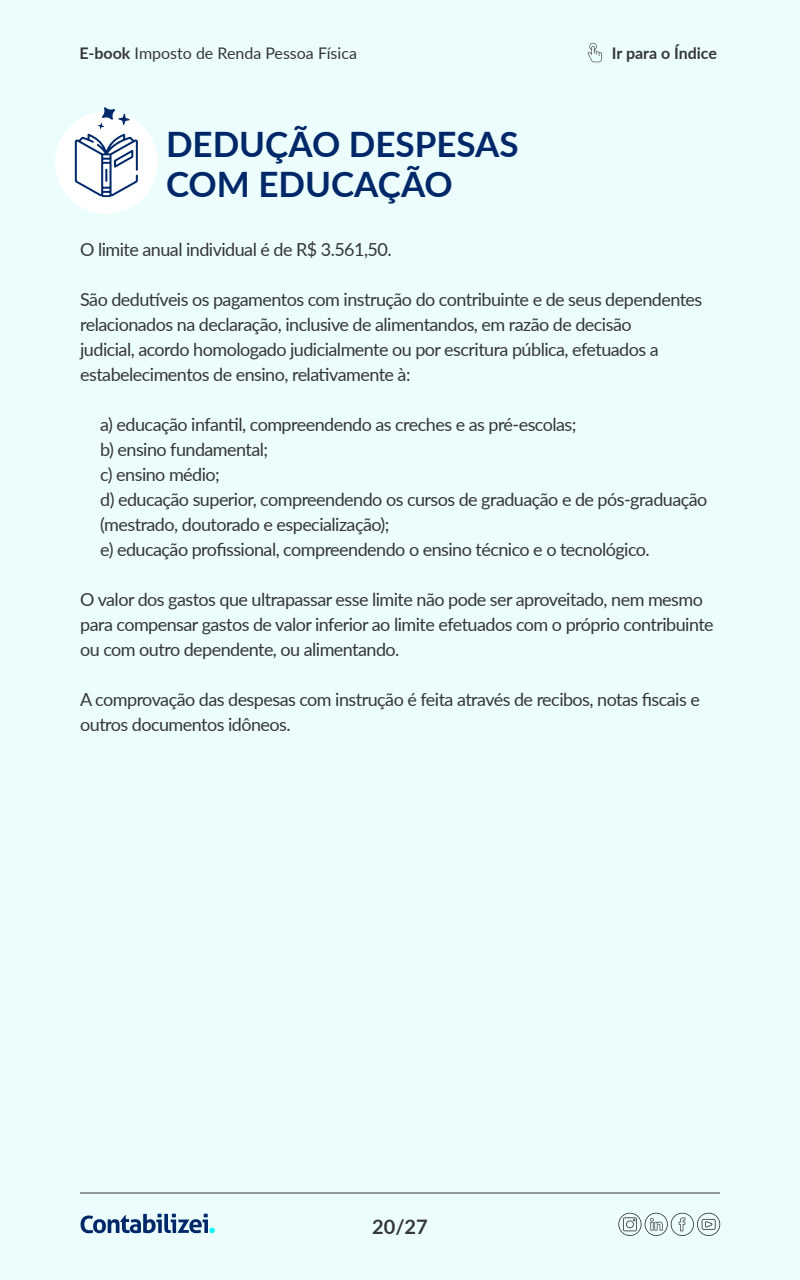
<style>
.page{position:relative;width:800px;height:1280px;background:#ecfdfd}
.page>*{position:absolute;margin:0;border:0;box-sizing:border-box;transform-origin:0 0}
.t1{font:700 35px/40px "Lato";color:#002868}
.t2{font:700 20px "Lato";color:#363636}
.t3{font:18px/25px "Lato";letter-spacing:-.03em;color:#363636}
.t4{font:16px "Lato";color:#363636}
.t5{font:700 16px "Lato";color:#363636}
.s1{font-weight:700}
</style>
<div class="page">
<svg style="left:81px;top:1214px;width:134px;height:19px"></svg>
<svg style="left:618px;top:1212px;width:103px;height:24px"></svg>
<svg style="left:588px;top:43px;width:14px;height:19px"></svg>
<hr style="left:80px;top:1193px;width:640px;height:1px;background:#363636">
<div style="left:55px;top:111px;width:103px;height:103px;background:#fff;border-radius:50%"></div>
<svg style="left:75px;top:107px;width:63px;height:90px"></svg>
<p class="t4" style="left:79px;top:42px;width:279px"><span class="s1">E-book</span> Imposto de Renda Pessoa Física</p>
<p class="t5" style="left:612px;top:41px;width:107px">Ir para o Índice</p>
<h1 class="t1" style="left:166px;top:123px;width:354px">DEDUÇÃO DESPESAS<br>COM EDUCAÇÃO</h1>
<p class="t3" style="left:80px;top:236px;width:313px">O limite anual individual é de R$ 3.561,50.</p>
<p class="t3" style="left:80px;top:286px;width:624px">São dedutíveis os pagamentos com instrução do contribuinte e de seus dependentes relacionados na declaração, inclusive de alimentandos, em razão de decisão<br>judicial, acordo homologado judicialmente ou por escritura pública, efetuados a estabelecimentos de ensino, relativamente à:</p>
<p class="t3" style="left:100px;top:411px;width:609px">a) educação infantil, compreendendo as creches e as pré-escolas;<br>b) ensino fundamental;<br>c) ensino médio;<br>d) educação superior, compreendendo os cursos de graduação e de pós-graduação (mestrado, doutorado e especialização);<br>e) educação profissional, compreendendo o ensino técnico e o tecnológico.</p>
<p class="t3" style="left:80px;top:586px;width:635px">O valor dos gastos que ultrapassar esse limite não pode ser aproveitado, nem mesmo para compensar gastos de valor inferior ao limite efetuados com o próprio contribuinte ou com outro dependente, ou alimentando.</p>
<p class="t3" style="left:80px;top:686px;width:621px">A comprovação das despesas com instrução é feita através de recibos, notas fiscais e outros documentos idôneos.</p>
<p class="t2" style="left:372px;top:1212px;width:57px">20/27</p>
</div>
